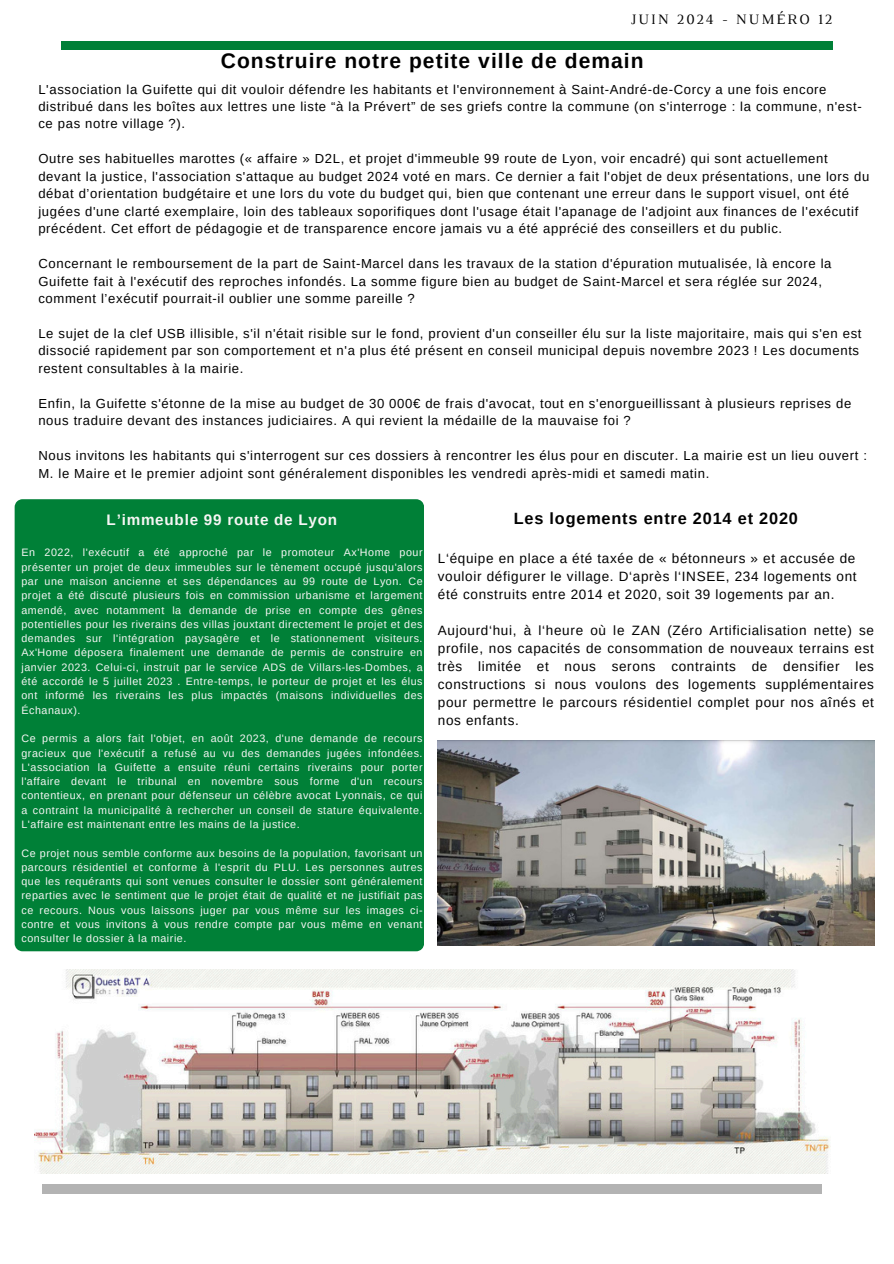
<style>
.page{position:relative;width:894px;height:1264px;background:#fff}
.page>*{position:absolute;margin:0;border:0;box-sizing:border-box;transform-origin:0 0}
.t1{font:700 21px "Arimo";letter-spacing:.05em;color:#000}
.t2{font:700 16.35px "Arimo";letter-spacing:.05em;color:#000}
.t3{font:700 15.3px "Arimo";letter-spacing:.05em;color:#f6f6f4}
.t4{font:14.7px "Luthier";letter-spacing:.14em;color:#000}
.t5{font:13.5px/18px "Arimo";letter-spacing:.05em;color:#000;text-align:justify}
.t6{font:13.05px/17.4px "Arimo";letter-spacing:.05em;color:#000}
.t7{font:10.65px/14.2px "Arimo";letter-spacing:.05em;color:#f6f6f4;text-align:justify}
</style>
<div class="page">
<div style="left:42px;top:1184px;width:779px;height:9px;background:#b3b3b3"></div>
<img style="left:437px;top:741px;width:437px;height:204px">
<div style="left:15px;top:499px;width:409px;height:452px;background:#008037"></div>
<img style="left:34px;top:969px;width:795px;height:204px">
<div style="left:61px;top:42px;width:771px;height:7px;background:#008037"></div>
<p class="t4" style="left:630px;top:14px;width:203px">JUIN 2024 - NUMÉRO 12</p>
<h4 class="t1" style="left:221px;top:49px;width:424px">Construire notre petite ville de demain</h4>
<h4 class="t6" style="left:38px;top:80px;width:824px">L'association la Guifette qui dit vouloir défendre les habitants et l'environnement à Saint-André-de-Corcy a une fois encore distribué dans les boîtes aux lettres une liste “à la Prévert” de ses griefs contre la commune (on s'interroge : la commune, n'est&shy;ce pas notre village ?).</h4>
<h4 class="t6" style="left:38px;top:150px;width:832px">Outre ses habituelles marottes (« affaire » D2L, et projet d'immeuble 99 route de Lyon, voir encadré) qui sont actuellement devant la justice, l'association s'attaque au budget 2024 voté en mars. Ce dernier a fait l'objet de deux présentations, une lors du débat d’orientation budgétaire et une lors du vote du budget qui, bien que contenant une erreur dans le support visuel, ont été jugées d'une clarté exemplaire, loin des tableaux soporifiques dont l'usage était l'apanage de l'adjoint aux finances de l'exécutif précédent. Cet effort de pédagogie et de transparence encore jamais vu a été apprécié des conseillers et du public.</h4>
<h4 class="t6" style="left:38px;top:255px;width:794px">Concernant le remboursement de la part de Saint-Marcel dans les travaux de la station d'épuration mutualisée, là encore la<br>Guifette fait à l'exécutif des reproches infondés. La somme figure bien au budget de Saint-Marcel et sera réglée sur 2024, comment l’exécutif pourrait-il oublier une somme pareille ?</h4>
<h3 class="t6" style="left:38px;top:325px;width:824px">Le sujet de la clef USB illisible, s'il n'était risible sur le fond, provient d'un conseiller élu sur la liste majoritaire, mais qui s'en est dissocié rapidement par son comportement et n'a plus été présent en conseil municipal depuis novembre 2023 ! Les documents restent consultables à la mairie.</h3>
<p class="t6" style="left:38px;top:394px;width:814px">Enfin, la Guifette s'étonne de la mise au budget de 30 000€ de frais d'avocat, tout en s'enorgueillissant à plusieurs reprises de nous traduire devant des instances judiciaires. A qui revient la médaille de la mauvaise foi ?</p>
<p class="t6" style="left:38px;top:447px;width:830px">Nous invitons les habitants qui s'interrogent sur ces dossiers à rencontrer les élus pour en discuter. La mairie est un lieu ouvert :<br>M. le Maire et le premier adjoint sont généralement disponibles les vendredi après-midi et samedi matin.</p>
<p class="t2" style="left:513px;top:509px;width:286px">Les logements entre 2014 et 2020</p>
<h3 class="t5" style="left:437px;top:549px;width:420px">L‘équipe en place a été taxée de « bétonneurs » et accusée de vouloir défigurer le village. D‘après l‘INSEE, 234 logements ont été construits entre 2014 et 2020, soit 39 logements par an.</h3>
<h4 class="t5" style="left:437px;top:621px;width:437px">Aujourd‘hui, à l‘heure où le ZAN (Zéro Artificialisation nette) se profile, nos capacités de consommation de nouveaux terrains est très limitée et nous serons contraints de densifier les constructions si nous voulons des logements supplémentaires pour permettre le parcours résidentiel complet pour nos aînés et nos enfants.</h4>
<h1 class="t3" style="left:107px;top:511px;width:232px">L’immeuble 99 route de Lyon</h1>
<h4 class="t7" style="left:21px;top:545px;width:402px">En 2022, l'exécutif a été approché par le promoteur Ax'Home pour présenter un projet de deux immeubles sur le tènement occupé jusqu'alors par une maison ancienne et ses dépendances au 99 route de Lyon. Ce projet a été discuté plusieurs fois en commission urbanisme et largement amendé, avec notamment la demande de prise en compte des gênes potentielles pour les riverains des villas jouxtant directement le projet et des demandes sur l'intégration paysagère et le stationnement visiteurs.<br>Ax'Home déposera finalement une demande de permis de construire en janvier 2023. Celui-ci, instruit par le service ADS de Villars-les-Dombes, a été accordé le 5 juillet 2023 . Entre-temps, le porteur de projet et les élus ont informé les riverains les plus impactés (maisons individuelles des Échanaux).</h4>
<h4 class="t7" style="left:21px;top:731px;width:402px">Ce permis a alors fait l'objet, en août 2023, d'une demande de recours gracieux que l'exécutif a refusé au vu des demandes jugées infondées.<br>L'association la Guifette a ensuite réuni certains riverains pour porter l'affaire devant le tribunal en novembre sous forme d'un recours contentieux, en prenant pour défenseur un célèbre avocat Lyonnais, ce qui a contraint la municipalité à rechercher un conseil de stature équivalente.<br>L'affaire est maintenant entre les mains de la justice.</h4>
<h4 class="t7" style="left:21px;top:845px;width:402px">Ce projet nous semble conforme aux besoins de la population, favorisant un parcours résidentiel et conforme à l'esprit du PLU. Les personnes autres que les requérants qui sont venues consulter le dossier sont généralement reparties avec le sentiment que le projet était de qualité et ne justifiait pas ce recours. Nous vous laissons juger par vous même sur les images ci&shy;contre et vous invitons à vous rendre compte par vous même en venant consulter le dossier à la mairie.</h4>
</div>
